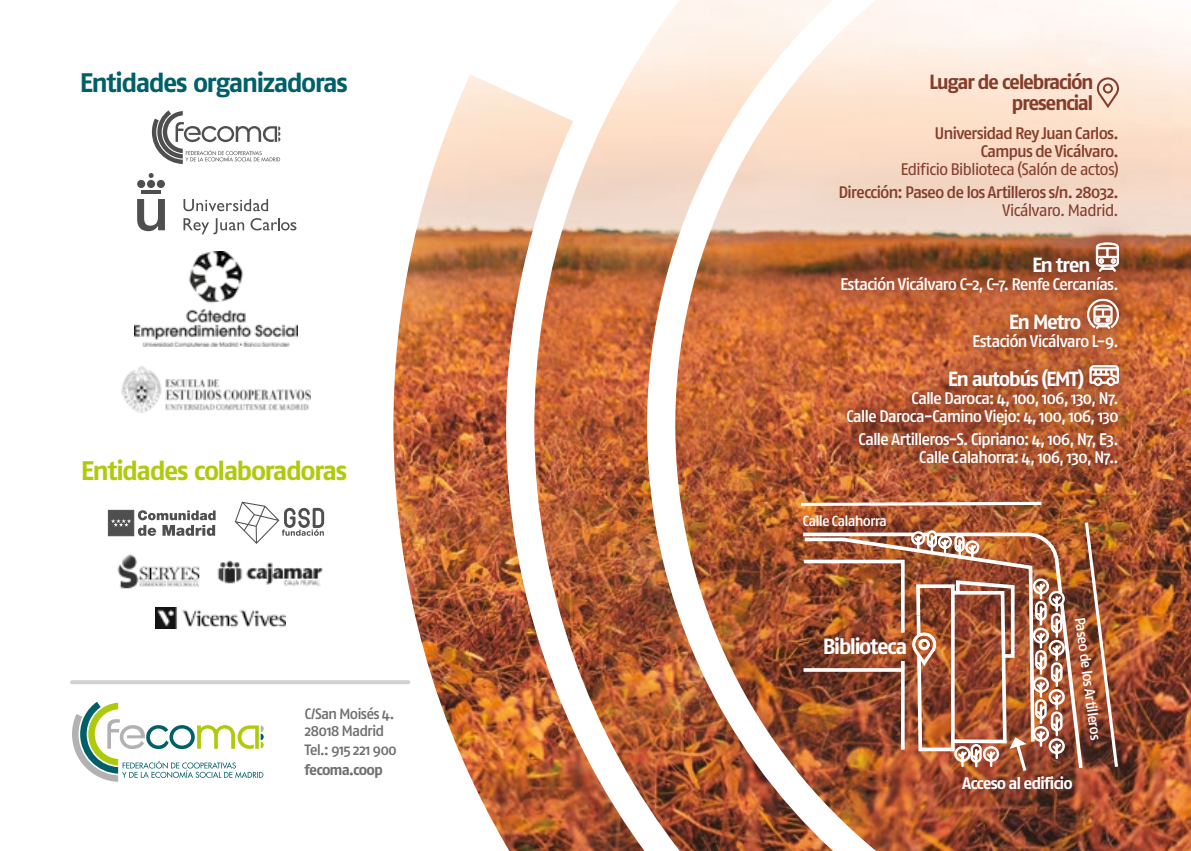
<style>
.page{position:relative;width:1191px;height:851px;background:#fff}
.page>*{position:absolute;margin:0;border:0;box-sizing:border-box;transform-origin:0 0}
.t1{font:700 26.8px "Fago No";letter-spacing:-.065em;color:#005f67}
.t2{font:700 26.8px "Fago No";letter-spacing:-.06em;color:#afca0b}
.t3{font:700 21.8px "Fago No";letter-spacing:-.075em;color:#fff}
.t4{font:700 20.4px/20.6px "Fago No";letter-spacing:-.075em;color:#843d2b;text-align:right}
.t5{font:700 20.4px "Fago No";letter-spacing:-.07em;color:#fff}
.t6{font:500 16.8px/18px "Fago No";letter-spacing:-.065em;color:#fff;text-align:right}
.t7{font:500 16.8px/18px "Fago No";letter-spacing:-.065em;color:#843d2b;text-align:right}
.t8{font:16.8px "Fago No";letter-spacing:-.06em;color:#843d2b}
.t9{font:700 16.6px "Fago No";letter-spacing:-.06em;color:#fff}
.t10{font:500 15px/17px "Fago No";letter-spacing:-.06em;color:#706f6f}
.t11{font:700 15px "Fago No";letter-spacing:-.055em;color:#706f6f}
.t12{font:500 14.6px "Fago No";letter-spacing:-.06em;color:#fff}
</style>
<div class="page">
<img style="left:393px;top:0;width:798px;height:850px">
<svg style="left:72px;top:702px;width:192px;height:79px"></svg>
<svg style="left:152px;top:110px;width:128px;height:54px"></svg>
<svg style="left:137px;top:199px;width:28px;height:32px"></svg>
<hr style="left:141px;top:190px;width:20px;height:4px;background:#4f4f4f">
<svg style="left:149px;top:173px;width:5px;height:5px"></svg>
<div style="left:137px;top:180px;width:8px;height:8px;background:#4f4f4f;border-radius:50%"></div>
<div style="left:147px;top:180px;width:8px;height:8px;background:#4f4f4f;border-radius:50%"></div>
<div style="left:157px;top:180px;width:8px;height:8px;background:#4f4f4f;border-radius:50%"></div>
<svg style="left:183px;top:199px;width:85px;height:12px"></svg>
<svg style="left:183px;top:218px;width:61px;height:16px"></svg>
<svg style="left:250px;top:218px;width:46px;height:12px"></svg>
<img style="left:135px;top:252px;width:162px;height:95px">
<img style="left:121px;top:367px;width:190px;height:46px">
<div style="left:108px;top:510px;width:26px;height:26px;background:#4f4f4f"></div>
<svg style="left:111px;top:519px;width:20px;height:7px"></svg>
<svg style="left:138px;top:510px;width:78px;height:26px"></svg>
<svg style="left:235px;top:501px;width:89px;height:43px"></svg>
<img style="left:117px;top:554px;width:83px;height:35px">
<img style="left:217px;top:560px;width:106px;height:26px">
<img style="left:156px;top:607px;width:129px;height:21px">
<hr style="left:72px;top:680px;width:336px;height:4px;background:#d2d2d2">
<svg style="left:1096px;top:77px;width:23px;height:31px"></svg>
<svg style="left:814px;top:215px;width:332px;height:229px;background:#d49776"></svg>
<svg style="left:830px;top:230px;width:301px;height:214px;background:#b15c34"></svg>
<svg style="left:1095px;top:242px;width:24px;height:30px"></svg>
<svg style="left:1086px;top:298px;width:33px;height:31px"></svg>
<svg style="left:1089px;top:364px;width:30px;height:22px"></svg>
<img style="left:751px;top:444px;width:440px;height:406px">
<svg style="left:798px;top:500px;width:246px;height:7px"></svg>
<img style="left:799px;top:530px;width:286px;height:241px">
<hr style="left:901px;top:661px;width:3px;height:88px;background:#fff">
<img style="left:1083px;top:519px;width:37px;height:251px">
<img style="left:910px;top:530px;width:156px;height:244px">
<h1 class="t1" style="left:80px;top:67px;width:269px">Entidades organizadoras</h1>
<h1 class="t2" style="left:81px;top:455px;width:268px">Entidades colaboradoras</h1>
<p class="t10" style="left:305px;top:704px;width:91px">C/San Moisés 4.<br>28018 Madrid</p>
<p class="t10" style="left:305px;top:741px;width:94px">Tel.: 915 221 900</p>
<p class="t11" style="left:305px;top:761px;width:80px">fecoma.coop</p>
<p class="t4" style="left:929px;top:72px;width:166px">Lugar de celebración presencial</p>
<p class="t7" style="left:934px;top:123px;width:186px">Universidad Rey Juan Carlos.<br>Campus de Vicálvaro.</p>
<p class="t8" style="left:900px;top:159px;width:220px">Edificio Biblioteca (Salón de actos)</p>
<p class="t7" style="left:838px;top:183px;width:282px">Dirección: Paseo de los Artilleros s/n. 28032.</p>
<p class="t8" style="left:1002px;top:200px;width:118px">Vicálvaro. Madrid.</p>
<p class="t5" style="left:1032px;top:252px;width:60px">En tren</p>
<p class="t6" style="left:840px;top:274px;width:280px">Estación Vicálvaro C-2, C-7. Renfe Cercanías.</p>
<p class="t5" style="left:1008px;top:310px;width:74px">En Metro</p>
<p class="t6" style="left:972px;top:332px;width:148px">Estación Vicálvaro L-9.</p>
<p class="t5" style="left:948px;top:367px;width:138px">En autobús (EMT)</p>
<p class="t6" style="left:846px;top:389px;width:274px">Calle Daroca: 4, 100, 106, 130, N7.<br>Calle Daroca-Camino Viejo: 4, 100, 106, 130</p>
<p class="t6" style="left:858px;top:430px;width:262px">Calle Artilleros-S. Cipriano: 4, 106, N7, E3.<br>Calle Calahorra: 4, 106, 130, N7..</p>
<p class="t12" style="left:802px;top:512px;width:86px">Calle Calahorra</p>
<p class="t3" style="left:823px;top:633px;width:86px">Biblioteca</p>
<p class="t12" style="left:1087px;top:615px;width:125px;rotate:82deg">Paseo de los Artilleros</p>
<p class="t9" style="left:962px;top:772px;width:112px">Acceso al edificio</p>
</div>
